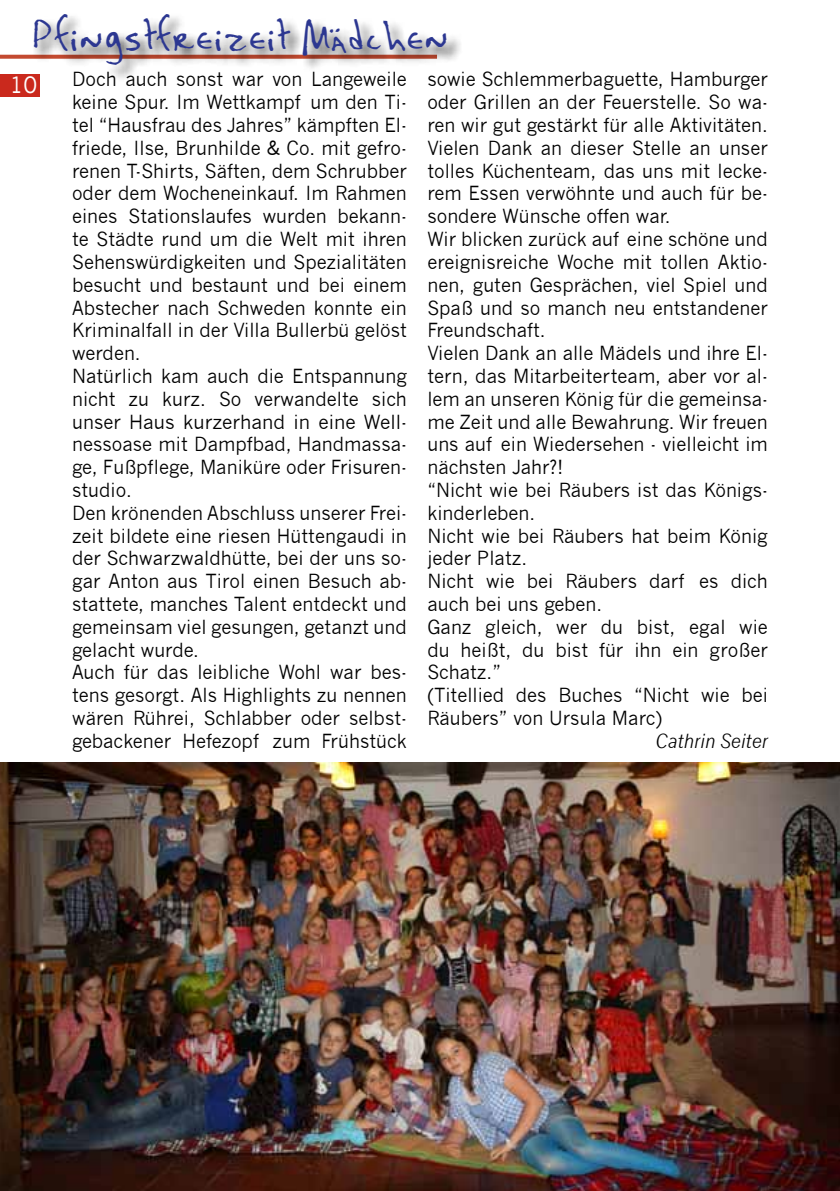
<style>
.page{position:relative;width:840px;height:1191px;background:#fff}
.page>*{position:absolute;margin:0;border:0;box-sizing:border-box;transform-origin:0 0}
.t1{font:42px "Kaela";color:#2c3791}
.t2{font:22px "News Gothic";color:#fff}
.t3{font:19px/22.8px "News Gothic";color:#000}
.t4{font:italic 19px "News Gothic";color:#000}
</style>
<div class="page">
<svg style="left:0;top:55px;width:32px;height:4px"></svg>
<div style="left:0;top:74px;width:40px;height:22px;background:#ca291d"></div>
<div style="left:32px;top:13px;width:431px;height:69px;background:#000;opacity:.8"></div>
<img style="left:0;top:763px;width:839px;height:428px">
<h1 class="t1" style="left:34px;top:10px;width:418px">Pfingstfreizeit Mädchen</h1>
<p class="t3" style="left:427px;top:68px;width:342px">sowie Schlemmerbaguette, Hamburger oder Grillen an der Feuerstelle. So wa&shy;ren wir gut gestärkt für alle Aktivitäten.<br>Vielen Dank an dieser Stelle an unser tolles Küchenteam, das uns mit lecke&shy;rem Essen verwöhnte und auch für be&shy;sondere Wünsche offen war.<br>Wir blicken zurück auf eine schöne und ereignisreiche Woche mit tollen Aktio&shy;nen, guten Gesprächen, viel Spiel und<br>Spaß und so manch neu entstandener<br>Freundschaft.<br>Vielen Dank an alle Mädels und ihre El&shy;tern, das Mitarbeiterteam, aber vor al&shy;lem an unseren König für die gemeinsa&shy;me Zeit und alle Bewahrung. Wir freuen uns auf ein Wiedersehen - vielleicht im nächsten Jahr?!<br>“Nicht wie bei Räubers ist das Königs&shy;kinderleben.<br>Nicht wie bei Räubers hat beim König jeder Platz.<br>Nicht wie bei Räubers darf es dich auch bei uns geben.<br>Ganz gleich, wer du bist, egal wie du heißt, du bist für ihn ein großer<br>Schatz.”<br>(Titellied des Buches “Nicht wie bei<br>Räubers” von Ursula Marc)</p>
<p class="t4" style="left:654px;top:729px;width:114px">Cathrin Seiter</p>
<p class="t3" style="left:72px;top:68px;width:336px">Doch auch sonst war von Langeweile keine Spur. Im Wettkampf um den Ti&shy;tel “Hausfrau des Jahres” kämpften El&shy;friede, Ilse, Brunhilde &amp; Co. mit gefro&shy;renen T-Shirts, Säften, dem Schrubber oder dem Wocheneinkauf. Im Rahmen eines Stationslaufes wurden bekann&shy;te Städte rund um die Welt mit ihren Sehenswürdigkeiten und Spezialitäten besucht und bestaunt und bei einem Abstecher nach Schweden konnte ein Kriminalfall in der Villa Bullerbü gelöst werden.<br>Natürlich kam auch die Entspannung nicht zu kurz. So verwandelte sich unser Haus kurzerhand in eine Well&shy;nessoase mit Dampfbad, Handmassa&shy;ge, Fußpflege, Maniküre oder Frisuren&shy;studio.<br>Den krönenden Abschluss unserer Frei&shy;zeit bildete eine riesen Hüttengaudi in der Schwarzwaldhütte, bei der uns so&shy;gar Anton aus Tirol einen Besuch ab&shy;stattete, manches Talent entdeckt und gemeinsam viel gesungen, getanzt und gelacht wurde.<br>Auch für das leibliche Wohl war bes&shy;tens gesorgt. Als Highlights zu nennen wären Rührei, Schlabber oder selbst&shy;gebackener Hefezopf zum Frühstück</p>
<p class="t2" style="left:10px;top:72px;width:29px">10</p>
</div>
